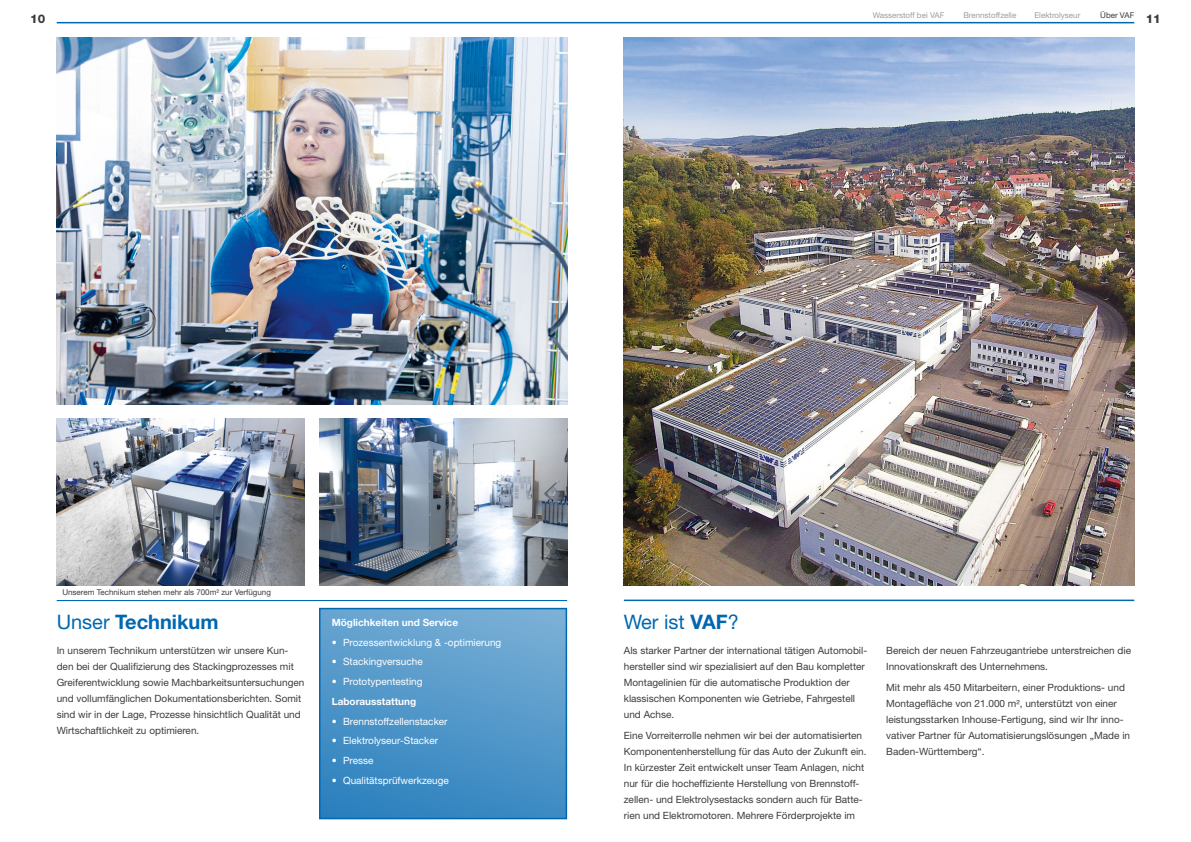
<style>
.page{position:relative;width:1191px;height:842px;background:#fff}
.page>*{position:absolute;margin:0;border:0;box-sizing:border-box;transform-origin:0 0}
.t1{font:700 20px "Helvetica Neue LT Std";color:#0067b1}
.t2{font:20px "Helvetica Neue LT Std";color:#0067b1}
.t3{font:800 12px "Helvetica Neue LT Std";color:#3c3c3b}
.t4{font:10px/16px "Helvetica Neue LT Std";color:#3c3c3b}
.t5{font:10px "Helvetica Neue LT Std";color:#fff}
.t6{font:700 10px "Helvetica Neue LT Std";color:#fff}
.t7{font:8px "Helvetica Neue LT Std";color:#3c3c3b}
.t8{font:8px "Helvetica Neue LT Std";color:#9d9d9c}
.s1{font-weight:400}
.s2{font-weight:700}
</style>
<div class="page">
<hr style="left:57px;top:22px;width:1077px;height:1px;background:#0067b1">
<hr style="left:57px;top:600px;width:510px;height:1px;background:#0067b1">
<hr style="left:624px;top:600px;width:510px;height:1px;background:#0067b1">
<img style="left:624px;top:38px;width:510px;height:547px">
<img style="left:57px;top:38px;width:510px;height:366px">
<img style="left:57px;top:418px;width:248px;height:168px">
<img style="left:319px;top:418px;width:248px;height:168px">
<div style="left:320px;top:608px;width:246px;height:210px;background:linear-gradient(to bottom,#74abd4,#3284c0)"></div>
<div style="left:319px;top:608px;width:248px;height:211px;border:2px solid #0067b1"></div>
<p class="t8" style="left:872px;top:10px;width:73px">Wasserstoff bei VAF</p>
<p class="t8" style="left:963px;top:10px;width:54px">Brennstoffzelle</p>
<p class="t8" style="left:1034px;top:10px;width:47px">Elektrolyseur</p>
<p class="t7" style="left:1100px;top:10px;width:35px">Über VAF</p>
<p class="t3" style="left:30px;top:12px;width:17px">10</p>
<p class="t3" style="left:1145px;top:12px;width:17px">11</p>
<p class="t7" style="left:62px;top:587px;width:210px">Unserem Technikum stehen mehr als 700m² zur Verfügung</p>
<h1 class="t1" style="left:57px;top:609px;width:163px"><span class="s1">Unser</span> Technikum</h1>
<h1 class="t2" style="left:624px;top:610px;width:116px">Wer ist <span class="s2">VAF</span>?</h1>
<p class="t6" style="left:332px;top:616px;width:128px">Möglichkeiten und Service</p>
<p class="t5" style="left:332px;top:636px;width:171px">• Prozessentwicklung &amp; -optimierung</p>
<p class="t5" style="left:332px;top:656px;width:92px">• Stackingversuche</p>
<p class="t5" style="left:332px;top:676px;width:92px">• Prototypentesting</p>
<p class="t6" style="left:332px;top:695px;width:86px">Laborausstattung</p>
<p class="t5" style="left:332px;top:715px;width:117px">• Brennstoffzellenstacker</p>
<p class="t5" style="left:332px;top:735px;width:108px">• Elektrolyseur-Stacker</p>
<p class="t5" style="left:332px;top:754px;width:43px">• Presse</p>
<p class="t5" style="left:332px;top:774px;width:119px">• Qualitätsprüfwerkzeuge</p>
<p class="t4" style="left:624px;top:642px;width:245px">Als starker Partner der international tätigen Automobil&shy;hersteller sind wir spezialisiert auf den Bau kompletter Montagelinien für die automatische Produktion der klassischen Komponenten wie Getriebe, Fahrgestell und Achse.</p>
<p class="t4" style="left:624px;top:727px;width:244px">Eine Vorreiterrolle nehmen wir bei der automatisierten Komponentenherstellung für das Auto der Zukunft ein.<br>In kürzester Zeit entwickelt unser Team Anlagen, nicht nur für die hocheffiziente Herstellung von Brennstoff&shy;zellen- und Elektrolysestacks sondern auch für Batte&shy;rien und Elektromotoren. Mehrere Förderprojekte im</p>
<p class="t4" style="left:57px;top:642px;width:249px">In unserem Technikum unterstützen wir unsere Kun&shy;den bei der Qualifizierung des Stackingprozesses mit Greiferentwicklung sowie Machbarkeitsuntersuchungen und vollumfänglichen Dokumentationsberichten. Somit sind wir in der Lage, Prozesse hinsichtlich Qualität und Wirtschaftlichkeit zu optimieren.</p>
<p class="t4" style="left:886px;top:642px;width:246px">Bereich der neuen Fahrzeugantriebe unterstreichen die<br>Innovationskraft des Unternehmens.</p>
<p class="t4" style="left:886px;top:679px;width:245px">Mit mehr als 450 Mitarbeitern, einer Produktions- und Montagefläche von 21.000 m², unterstützt von einer leistungsstarken Inhouse-Fertigung, sind wir Ihr inno&shy;vativer Partner für Automatisierungslösungen „Made in Baden-Württemberg“.</p>
</div>
